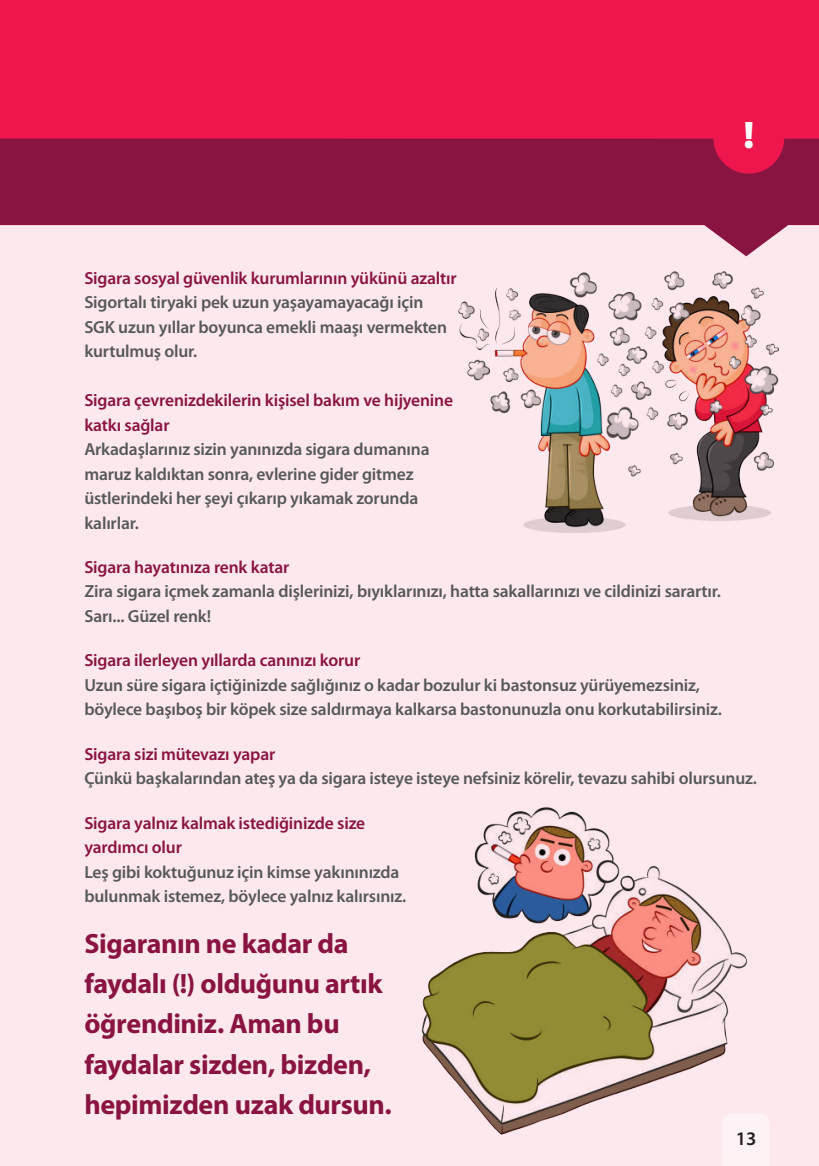
<style>
.page{position:relative;width:819px;height:1166px;background:#fff}
.page>*{position:absolute;margin:0;border:0;box-sizing:border-box;transform-origin:0 0}
.t1{font:900 38.5px "Myriad Pro";color:#fff}
.t2{font:700 28px/40.2px "Myriad Pro";letter-spacing:-.015em;color:#891441}
.t3{font:600 19.25px "Myriad Pro";color:#231f20}
.t4{font:600 17.5px/24.5px "Myriad Pro";letter-spacing:-.01em;color:#57585a}
.t5{font:600 17.5px/24.5px "Myriad Pro";letter-spacing:-.01em;color:#891441}
</style>
<div class="page">
<div style="left:0;top:203px;width:818px;height:963px;background:#fde8ed"></div>
<svg style="left:723px;top:1114px;width:46px;height:52px"></svg>
<img style="left:421px;top:807px;width:339px;height:341px">
<img style="left:459px;top:271px;width:319px;height:261px">
<svg style="left:0;top:139px;width:819px;height:117px;fill:#891441"></svg>
<div style="left:0;top:0;width:819px;height:139px;background:#ed174d"></div>
<div style="left:713px;top:103px;width:71px;height:71px;background:#ed174d;border-radius:50%"></div>
<h1 class="t1" style="left:743px;top:115px;width:12px">!</h1>
<p class="t5" style="left:84px;top:266px;width:374px">Sigara sosyal güvenlik kurumlarının yükünü azaltır</p>
<p class="t4" style="left:84px;top:290px;width:364px">Sigortalı tiryaki pek uzun yaşayamayacağı için<br>SGK uzun yıllar boyunca emekli maaşı vermekten kurtulmuş olur.</p>
<p class="t5" style="left:84px;top:388px;width:370px">Sigara çevrenizdekilerin kişisel bakım ve hijyenine katkı sağlar</p>
<p class="t4" style="left:84px;top:437px;width:347px">Arkadaşlarınız sizin yanınızda sigara dumanına maruz kaldıktan sonra, evlerine gider gitmez üstlerindeki her şeyi çıkarıp yıkamak zorunda kalırlar.</p>
<p class="t5" style="left:84px;top:555px;width:206px">Sigara hayatınıza renk katar</p>
<p class="t4" style="left:84px;top:580px;width:638px">Zira sigara içmek zamanla dişlerinizi, bıyıklarınızı, hatta sakallarınızı ve cildinizi sarartır.<br>Sarı... Güzel renk!</p>
<p class="t5" style="left:84px;top:649px;width:277px">Sigara ilerleyen yıllarda canınızı korur</p>
<p class="t4" style="left:84px;top:673px;width:639px">Uzun süre sigara içtiğinizde sağlığınız o kadar bozulur ki bastonsuz yürüyemezsiniz, böylece başıboş bir köpek size saldırmaya kalkarsa bastonunuzla onu korkutabilirsiniz.</p>
<p class="t5" style="left:84px;top:742px;width:192px">Sigara sizi mütevazı yapar</p>
<p class="t4" style="left:84px;top:766px;width:674px">Çünkü başkalarından ateş ya da sigara isteye isteye nefsiniz körelir, tevazu sahibi olursunuz.</p>
<p class="t5" style="left:84px;top:811px;width:282px">Sigara yalnız kalmak istediğinizde size yardımcı olur</p>
<p class="t4" style="left:84px;top:860px;width:323px">Leş gibi koktuğunuz için kimse yakınınızda bulunmak istemez, böylece yalnız kalırsınız.</p>
<h2 class="t2" style="left:84px;top:924px;width:309px">Sigaranın ne kadar da faydalı (!) olduğunu artık öğrendiniz. Aman bu faydalar sizden, bizden, hepimizden uzak dursun.</h2>
<p class="t3" style="left:735px;top:1129px;width:22px">13</p>
</div>
